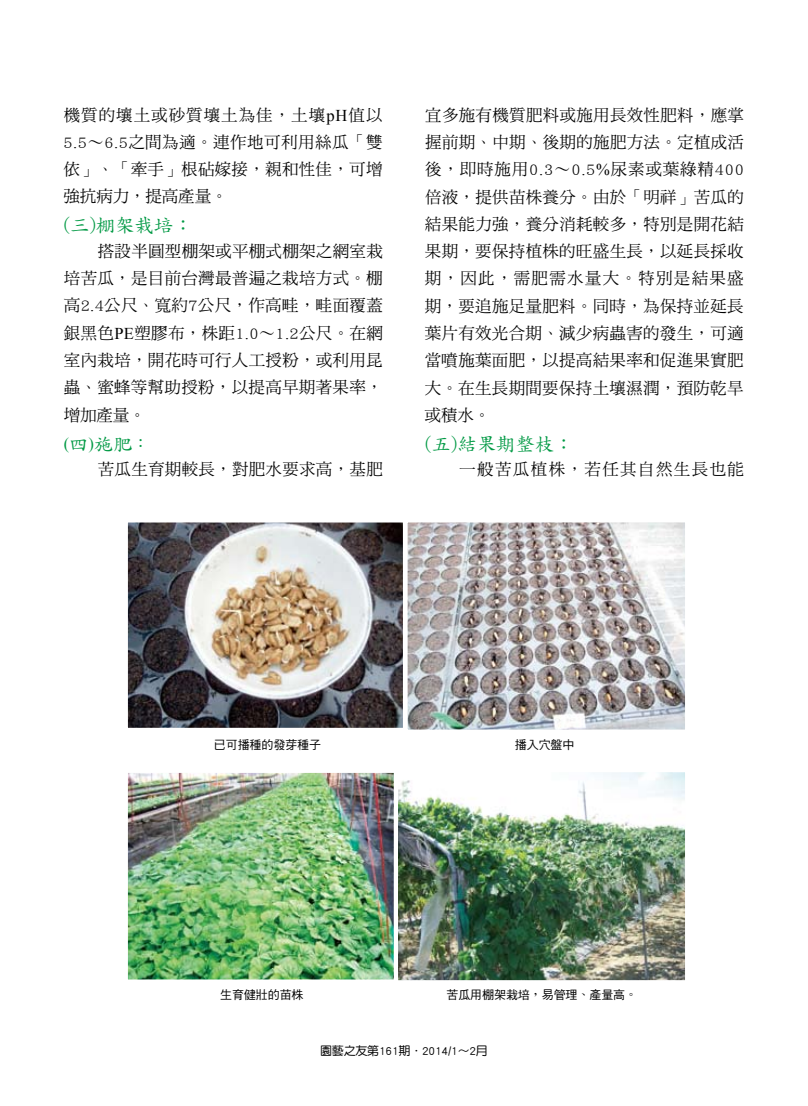
<style>
.page{position:relative;width:808px;height:1106px;background:#fff}
.page>*{position:absolute;margin:0;border:0;box-sizing:border-box;transform-origin:0 0}
.t1{font:19.5px "DF Kai Shu Std W5";letter-spacing:-.005em;color:#094}
.t2{font:16.5px/27.3px "DF Ming Std W5";letter-spacing:.02em;color:#000;text-align:justify}
.t3{font:16.5px "DF Ming Std W5";letter-spacing:.085em;color:#000}
.t4{font:12px "DF Hei Std W5";letter-spacing:-.005em;color:#000}
.t5{font:12px "DF Yuan Std W5";letter-spacing:-.015em;color:#000}
.s1{font-family:"DF Ming Std W3"}
.s2{font-family:"Times New Roman"}
.s3{font-family:"Times New Roman";font-size:16.5px}
.s4{font-family:"DF Ming Std W3";font-size:16.5px}
.s5{font-family:"Adobe Ming Std";font-weight:300}
</style>
<div class="page">
<img style="left:129px;top:523px;width:555px;height:205px">
<div style="left:124px;top:518px;width:283px;height:214px;border:4px solid #fff"></div>
<div style="left:403px;top:518px;width:286px;height:215px;border:4px solid #fff"></div>
<img style="left:129px;top:773px;width:265px;height:205px">
<div style="left:124px;top:768px;width:285px;height:215px;border:4px solid #fff"></div>
<img style="left:399px;top:773px;width:285px;height:206px">
<div style="left:394px;top:768px;width:295px;height:216px;border:4px solid #fff"></div>
<p class="t2" style="left:64px;top:101px;width:320px">機質的壤土或砂質壤土為佳<span class="s1">，</span>土壤<span class="s2">pH</span>值以5<span class="s2">.</span>5<span class="s1">∼</span>6<span class="s2">.</span>5之間為適<span class="s1">。</span>連作地可利用絲瓜<span class="s1">「</span>雙依<span class="s1">」、「</span>牽手<span class="s1">」</span>根砧嫁接<span class="s1">，</span>親和性佳<span class="s1">，</span>可增強抗病力<span class="s1">，</span>提高產量<span class="s1">。</span></p>
<p class="t1" style="left:64px;top:215px;width:131px">(三)棚架栽培：</p>
<p class="t2" style="left:64px;top:237px;width:321px;text-indent:34px">搭設半圓型棚架或平棚式棚架之網室栽培苦瓜<span class="s1">，</span>是目前台灣最普遍之栽培方式<span class="s1">。</span>棚高2<span class="s2">.</span>4公尺<span class="s1">、</span>寬約7公尺<span class="s1">，</span>作高畦<span class="s1">，</span>畦面覆蓋銀黑色<span class="s2">PE</span>塑膠布<span class="s1">，</span>株距1<span class="s2">.</span>0<span class="s1">∼</span>1<span class="s2">.</span>2公尺<span class="s1">。</span>在網室內栽培<span class="s1">，</span>開花時可行人工授粉<span class="s1">，</span>或利用昆蟲<span class="s1">、</span>蜜蜂等幫助授粉<span class="s1">，</span>以提高早期著果率<span class="s1">，</span>增加產量<span class="s1">。</span></p>
<p class="t1" style="left:64px;top:433px;width:87px"><span class="s3">(</span>四<span class="s3">)</span>施肥<span class="s4">：</span></p>
<p class="t2" style="left:98px;top:455px;width:286px">苦瓜生育期較長<span class="s1">，</span>對肥水要求高<span class="s1">，</span>基肥</p>
<p class="t2" style="left:425px;top:101px;width:321px">宜多施有機質肥料或施用長效性肥料<span class="s1">，</span>應掌握前期<span class="s1">、</span>中期<span class="s1">、</span>後期的施肥方法<span class="s1">。</span>定植成活後<span class="s1">，</span>即時施用0<span class="s2">.</span>3<span class="s1">∼</span>0<span class="s2">.</span>5<span class="s2">%</span>尿素或葉綠精400倍液<span class="s1">，</span>提供苗株養分<span class="s1">。</span>由於<span class="s1">「</span>明祥<span class="s1">」</span>苦瓜的結果能力強<span class="s1">，</span>養分消耗較多<span class="s1">，</span>特別是開花結果期<span class="s1">，</span>要保持植株的旺盛生長<span class="s1">，</span>以延長採收期<span class="s1">，</span>因此<span class="s1">，</span>需肥需水量大<span class="s1">。</span>特別是結果盛期<span class="s1">，</span>要追施足量肥料<span class="s1">。</span>同時<span class="s1">，</span>為保持並延長葉片有效光合期<span class="s1">、</span>減少病蟲害的發生<span class="s1">，</span>可適當噴施葉面肥<span class="s1">，</span>以提高結果率和促進果實肥大<span class="s1">。</span>在生長期間要保持土壤濕潤<span class="s1">，</span>預防乾旱或積水<span class="s1">。</span></p>
<p class="t1" style="left:425px;top:433px;width:150px">(五)結果期整枝：</p>
<p class="t3" style="left:459px;top:460px;width:286px">一般苦瓜植株<span class="s1">，</span>若任其自然生長也能</p>
<p class="t4" style="left:214px;top:738px;width:109px">已可播種的發芽種子</p>
<p class="t4" style="left:515px;top:738px;width:61px">播入穴盤中</p>
<p class="t4" style="left:220px;top:988px;width:85px">生育健壯的苗株</p>
<p class="t4" style="left:446px;top:988px;width:192px">苦瓜用棚架栽培<span class="s5">，</span>易管理<span class="s5">、</span>產量高<span class="s5">。</span></p>
<p class="t5" style="left:320px;top:1043px;width:169px">園藝之友第161期．2014/1～2月</p>
</div>
